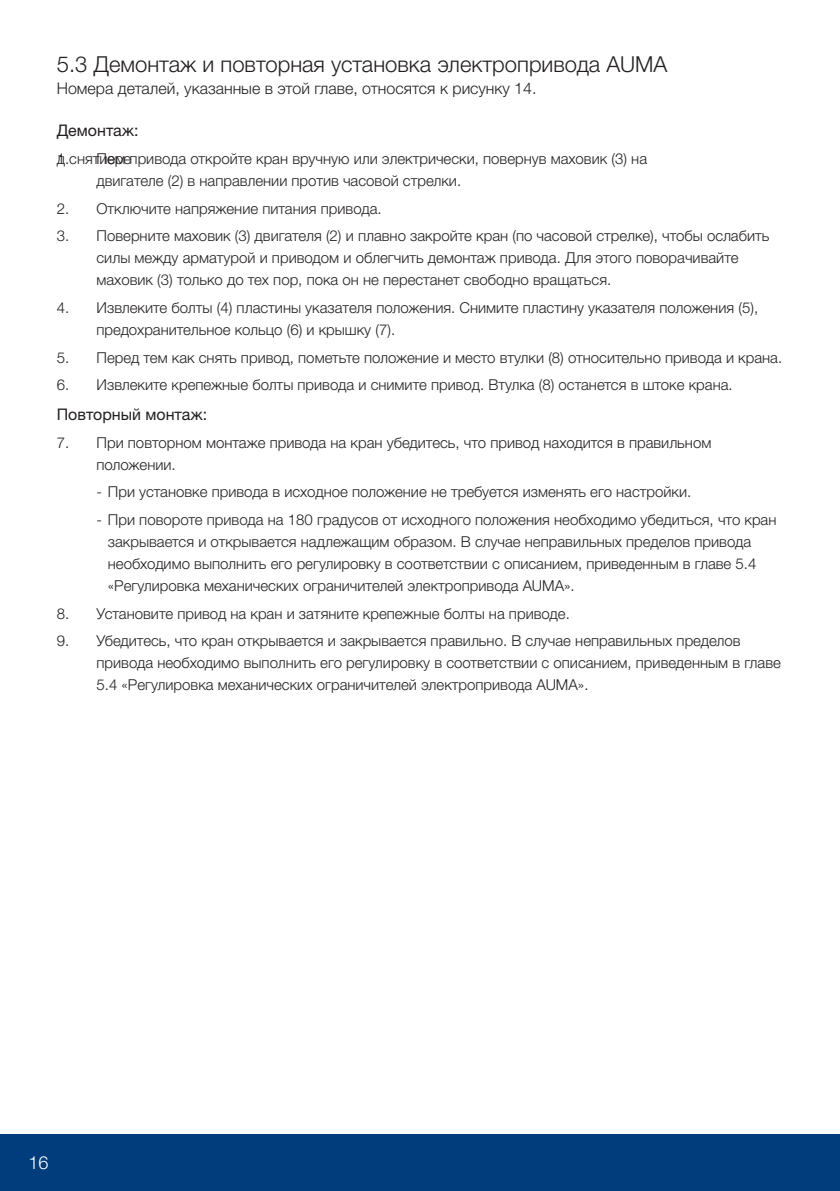
<style>
.page{position:relative;width:840px;height:1191px;background:#fff}
.page>*{position:absolute;margin:0;border:0;box-sizing:border-box;transform-origin:0 0}
.t1{font:300 22px "Helvetica Neue LTW1 G";color:#231f20}
.t2{font:300 18px "Helvetica Neue LTW1 G";color:#fff}
.t3{font:300 16px "Helvetica Neue LTW1 G";color:#231f20}
.t4{font:16px "Helvetica Neue LTW1 G";color:#231f20}
.t5{font:300 15px/22px "Helvetica Neue LTW1 G";color:#231f20}
</style>
<div class="page">
<div style="left:0;top:1134px;width:839px;height:57px;background:#013d7d"></div>
<hr style="left:839px;top:1134px;width:1px;height:57px;background:#013d7d">
<h1 class="t1" style="left:57px;top:51px;width:611px">5.3 Демонтаж и повторная установка электропривода AUMA</h1>
<p class="t3" style="left:57px;top:79px;width:481px">Номера деталей, указанные в этой главе, относятся к рисунку 14.</p>
<p class="t4" style="left:57px;top:121px;width:83px">Демонтаж:</p>
<p class="t5" style="left:57px;top:147px;width:76px">1. Пере</p>
<p class="t5" style="left:96px;top:147px;width:552px;text-indent:-40px">д снятием привода откройте кран вручную или электрически, повернув маховик (3) на двигателе (2) в направлении против часовой стрелки.</p>
<p class="t5" style="left:57px;top:197px;width:326px">2. Отключите напряжение питания привода.</p>
<p class="t5" style="left:96px;top:225px;width:674px;text-indent:-40px">3. Поверните маховик (3) двигателя (2) и плавно закройте кран (по часовой стрелке), чтобы ослабить силы между арматурой и приводом и облегчить демонтаж привода. Для этого поворачивайте маховик (3) только до тех пор, пока он не перестанет свободно вращаться.</p>
<p class="t5" style="left:96px;top:296px;width:662px;text-indent:-40px">4. Извлеките болты (4) пластины указателя положения. Снимите пластину указателя положения (5), предохранительное кольцо (6) и крышку (7).</p>
<p class="t5" style="left:57px;top:346px;width:726px">5. Перед тем как снять привод, пометьте положение и место втулки (8) относительно привода и крана.</p>
<p class="t5" style="left:57px;top:374px;width:677px">6. Извлеките крепежные болты привода и снимите привод. Втулка (8) останется в штоке крана.</p>
<p class="t4" style="left:57px;top:404px;width:152px">Повторный монтаж:</p>
<p class="t5" style="left:96px;top:431px;width:616px;text-indent:-40px">7. При повторном монтаже привода на кран убедитесь, что привод находится в правильном положении.</p>
<p class="t5" style="left:96px;top:481px;width:596px">- При установке привода в исходное положение не требуется изменять его настройки.</p>
<p class="t5" style="left:108px;top:508px;width:669px;text-indent:-11px">- При повороте привода на 180 градусов от исходного положения необходимо убедиться, что кран закрывается и открывается надлежащим образом. В случае неправильных пределов привода необходимо выполнить его регулировку в соответствии с описанием, приведенным в главе 5.4 «Регулировка механических ограничителей электропривода AUMA».</p>
<p class="t5" style="left:57px;top:602px;width:514px">8. Установите привод на кран и затяните крепежные болты на приводе.</p>
<p class="t5" style="left:96px;top:630px;width:685px;text-indent:-40px">9. Убедитесь, что кран открывается и закрывается правильно. В случае неправильных пределов привода необходимо выполнить его регулировку в соответствии с описанием, приведенным в главе<br>5.4 «Регулировка механических ограничителей электропривода AUMA».</p>
<p class="t2" style="left:28px;top:1151px;width:22px">16</p>
</div>
